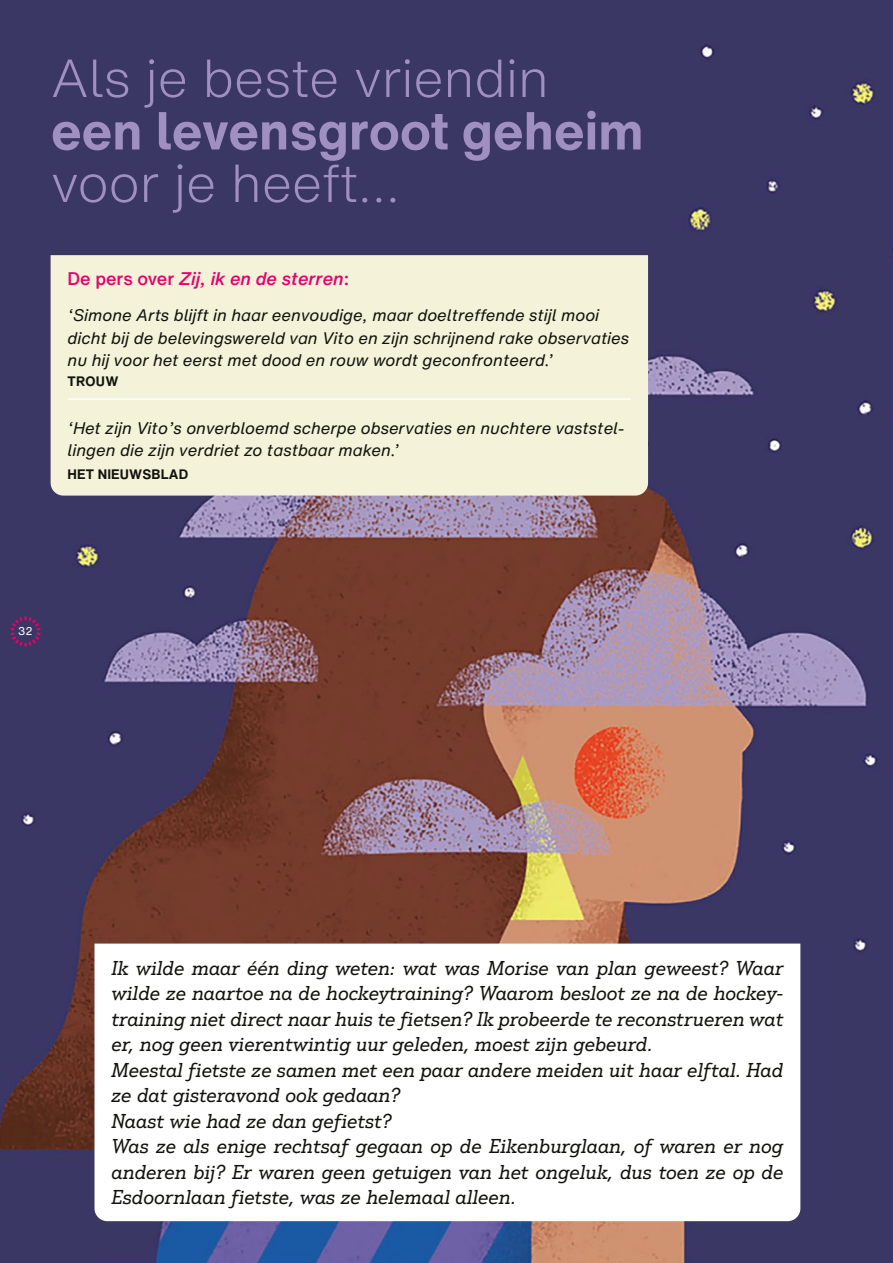
<style>
.page{position:relative;width:893px;height:1263px;background:#fff}
.page>*{position:absolute;margin:0;border:0;box-sizing:border-box;transform-origin:0 0}
.t1{font:300 52.5px "Helvetica Now Text";color:#a090c1}
.t2{font:700 52.5px "Helvetica Now Text";color:#a090c1}
.t3{font:italic 19.5px/25.5px "Justus Pro";color:#12120d}
.t4{font:italic 500 18px "Helvetica Now Text";color:#e6006b}
.t5{font:italic 16.5px/22.5px "Helvetica Now Text";color:#12120d}
.t6{font:700 13.5px "Helvetica Now Text";letter-spacing:.01em;color:#12120d}
.t7{font:11.25px "Helvetica Now Text";color:#fff}
.s1{font-style:normal}
</style>
<div class="page">
<img style="left:0;top:0;width:893px;height:1263px">
<svg style="left:94px;top:943px;width:706px;height:278px"></svg>
<div style="left:51px;top:255px;width:597px;height:241px;background:#f4f2d9"></div>
<hr style="left:68px;top:398px;width:563px;height:2px;background:#fff">
<svg style="left:11px;top:617px;width:29px;height:29px"></svg>
<h1 class="t1" style="left:51px;top:39px;width:499px">Als je beste vriendin</h1>
<h1 class="t2" style="left:51px;top:91px;width:594px">een levensgroot geheim</h1>
<h1 class="t1" style="left:51px;top:144px;width:350px">voor je heeft…</h1>
<p class="t4" style="left:68px;top:265px;width:283px"><span class="s1">De pers over</span> Zij, ik en de sterren<span class="s1">:</span></p>
<p class="t5" style="left:68px;top:303px;width:563px">‘Simone Arts blijft in haar eenvoudige, maar doeltreffende stijl mooi dicht bij de belevingswereld van Vito en zijn schrijnend rake observaties nu hij voor het eerst met dood en rouw wordt geconfronteerd.’</p>
<p class="t6" style="left:68px;top:371px;width:52px">TROUW</p>
<p class="t5" style="left:68px;top:416px;width:558px">‘Het zijn Vito’s onverbloemd scherpe observaties en nuchtere vaststel&shy;lingen die zijn verdriet zo tastbaar maken.’</p>
<p class="t6" style="left:68px;top:464px;width:122px">HET NIEUWSBLAD</p>
<p class="t7" style="left:18px;top:622px;width:16px">32</p>
<p class="t3" style="left:112px;top:954px;width:673px">Ik wilde maar één ding weten: wat was Morise van plan geweest? Waar wilde ze naartoe na de hockeytraining? Waarom besloot ze na de hockey&shy;training niet direct naar huis te fietsen? Ik probeerde te reconstrueren wat er, nog geen vierentwintig uur geleden, moest zijn gebeurd.<br>Meestal fietste ze samen met een paar andere meiden uit haar elftal. Had ze dat gisteravond ook gedaan?<br>Naast wie had ze dan gefietst?<br>Was ze als enige rechtsaf gegaan op de Eikenburglaan, of waren er nog anderen bij? Er waren geen getuigen van het ongeluk, dus toen ze op de Esdoornlaan fietste, was ze helemaal alleen.</p>
</div>
